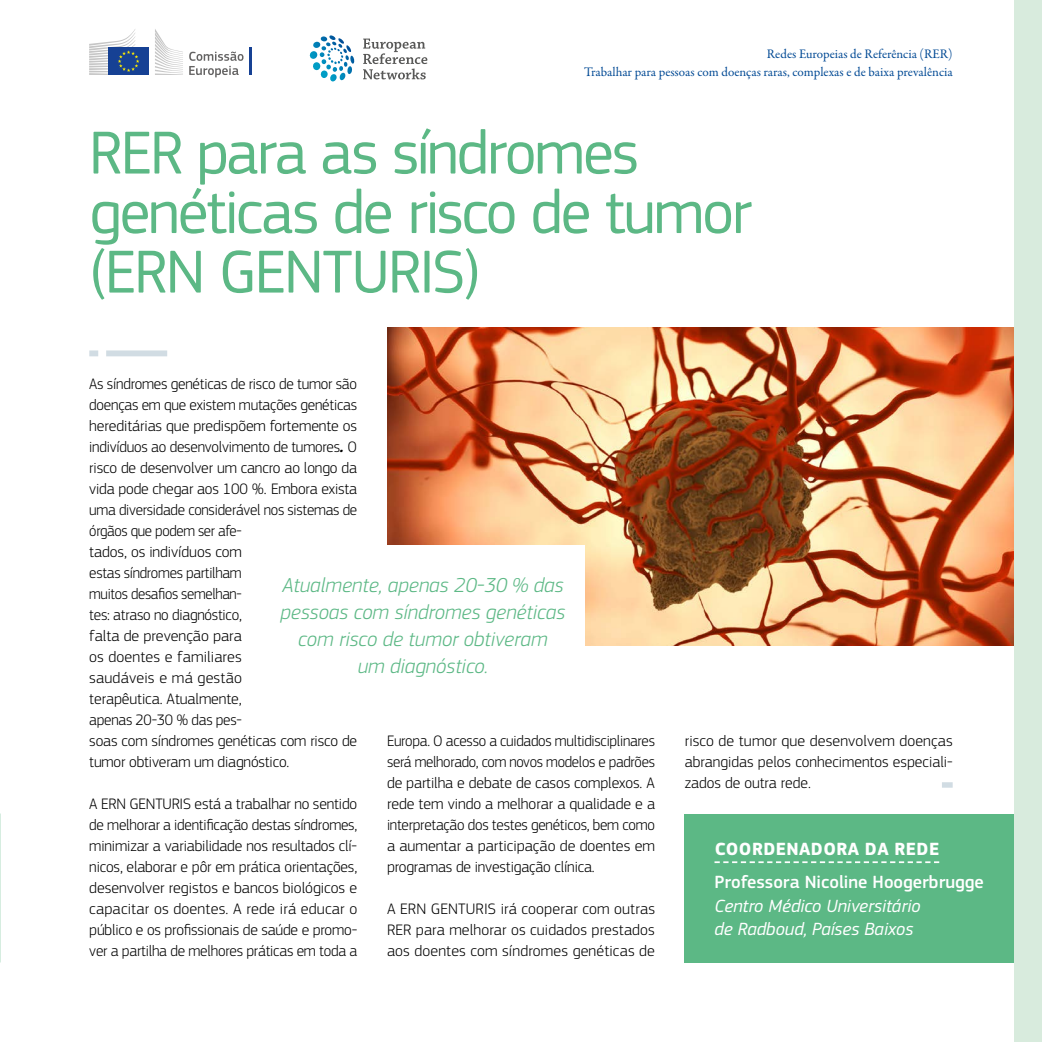
<style>
.page{position:relative;width:1042px;height:1042px;background:#fff}
.page>*{position:absolute;margin:0;border:0;box-sizing:border-box;transform-origin:0 0}
._01-ERN_Title_Green{font:63px/59.5px "EC Square Sans Pro";letter-spacing:-.035em;color:#5cb885}
._03-ERN_Exergue{font:italic 300 21px/27.1px "EC Square Sans Pro";color:#5cb885;text-align:center}
._06-Network_Function{font:italic 18.38px/23.6px "EC Square Sans Pro";color:#fff}
._05-Network_Name{font:500 18.38px "EC Square Sans Pro";color:#fff}
._04-Network_Title{font:700 18.38px "EC Square Sans Pro";letter-spacing:.02em;color:#fff}
._03-Body_Gris{font:300 15.75px/21px "EC Square Sans Pro";letter-spacing:-.01em;color:#000;text-align:justify}
._02-ERN_Body___FILET{font:300 15.75px/21px "EC Square Sans Pro";letter-spacing:-.01em;color:#000}
._02-ERN_Body___BLOC{font:300 15.75px/21px "EC Square Sans Pro";letter-spacing:.005em;color:#000;text-align:justify}
.t1{font:13.12px/17.2px "Garamond Premr Pro";color:#004994;text-align:right}
.s1{font-weight:700;font-style:italic}
</style>
<div class="page">
<img style="left:387px;top:327px;width:627px;height:318px">
<svg style="left:89px;top:350px;width:78px;height:6px"></svg>
<div style="left:262px;top:545px;width:322px;height:159px;background:#fff"></div>
<div style="left:685px;top:814px;width:357px;height:148px;background:#5cb885"></div>
<svg style="left:714px;top:861px;width:225px;height:2px"></svg>
<svg style="left:942px;top:782px;width:10px;height:6px"></svg>
<div style="left:1014px;top:0;width:28px;height:1042px;background:#d8ebdd"></div>
<svg style="left:155px;top:29px;width:28px;height:46px"></svg>
<div style="left:108px;top:48px;width:41px;height:27px;background:#164194"></div>
<svg style="left:89px;top:29px;width:50px;height:46px"></svg>
<svg style="left:189px;top:52px;width:54px;height:25px"></svg>
<hr style="left:250px;top:48px;width:2px;height:27px;background:#164194">
<svg style="left:363px;top:39px;width:64px;height:40px"></svg>
<svg style="left:309px;top:35px;width:46px;height:47px"></svg>
<p class="t1" style="left:584px;top:46px;width:370px">Redes Europeias de Referência (RER)<br>Trabalhar para pessoas com doenças raras, complexas e de baixa prevalência</p>
<p class="_01-ERN_Title_Green" style="left:89px;top:123px;width:664px">RER para as síndromes genéticas de risco de tumor (ERN GENTURIS)</p>
<p class="_02-ERN_Body___FILET" style="left:89px;top:373px;width:269px">As síndromes genéticas de risco de tumor são doenças em que existem mutações genéticas hereditárias que predispõem fortemente os indivíduos ao desenvolvimento de tumores<span class="s1">.</span> O risco de desenvolver um cancro ao longo da vida pode chegar aos 100 %. Embora exista uma diversidade considerável nos sistemas de órgãos que podem ser afe-<br>tados, os indivíduos com<br>estas síndromes partilham<br>muitos desafios semelhan-<br>tes: atraso no diagnóstico,<br>falta de prevenção para<br>os doentes e familiares<br>saudáveis e má gestão<br>terapêutica. Atualmente,<br>apenas 20-30 % das pes-<br>soas com síndromes genéticas com risco de tumor obtiveram um diagnóstico.</p>
<p class="_03-Body_Gris" style="left:89px;top:793px;width:270px">A ERN GENTURIS está a trabalhar no sentido de melhorar a identificação destas síndromes, minimizar a variabilidade nos resultados clí&shy;nicos, elaborar e pôr em prática orientações, desenvolver registos e bancos biológicos e capacitar os doentes. A rede irá educar o público e os profissionais de saúde e promo&shy;ver a partilha de melhores práticas em toda a</p>
<p class="_03-ERN_Exergue" style="left:281px;top:571px;width:286px">Atualmente, apenas 20-30 % das pessoas com síndromes genéticas com risco de tumor obtiveram<br>um diagnóstico.</p>
<p class="_03-Body_Gris" style="left:387px;top:730px;width:270px">Europa. O acesso a cuidados multidisciplinares será melhorado, com novos modelos e padrões de partilha e debate de casos complexos. A rede tem vindo a melhorar a qualidade e a interpretação dos testes genéticos, bem como a aumentar a participação de doentes em programas de investigação clínica.</p>
<p class="_02-ERN_Body___BLOC" style="left:387px;top:898px;width:269px">A ERN GENTURIS irá cooperar com outras RER para melhorar os cuidados prestados aos doentes com síndromes genéticas de</p>
<p class="_02-ERN_Body___BLOC" style="left:685px;top:730px;width:269px">risco de tumor que desenvolvem doenças abrangidas pelos conhecimentos especiali&shy;zados de outra rede.</p>
<p class="_04-Network_Title" style="left:715px;top:837px;width:226px">COORDENADORA DA REDE</p>
<p class="_05-Network_Name" style="left:714px;top:871px;width:271px">Professora Nicoline Hoogerbrugge</p>
<p class="_06-Network_Function" style="left:714px;top:894px;width:208px">Centro Médico Universitário de Radboud, Países Baixos</p>
</div>
